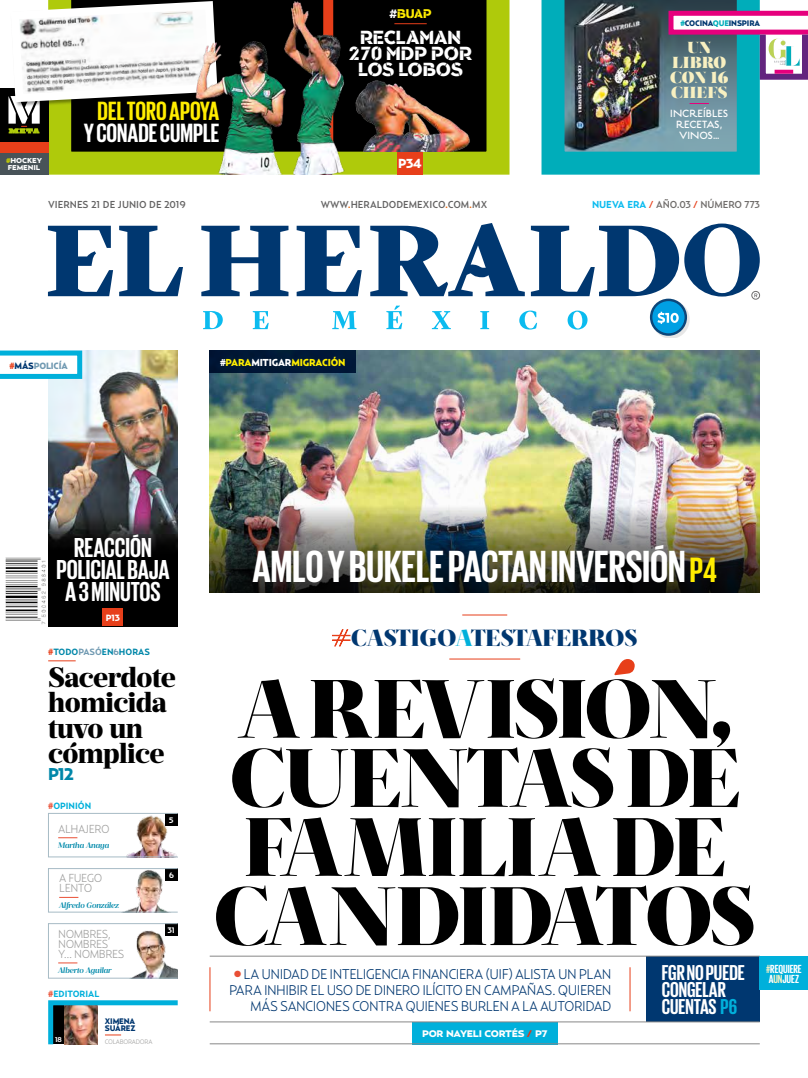
<style>
.page{position:relative;width:808px;height:1078px;background:#fff}
.page>*{position:absolute;margin:0;border:0;box-sizing:border-box;transform-origin:0 0}
.t1{font:85px/69px "Logica Big";letter-spacing:-.04em;color:#000;text-align:center}
.t2{font:700 46px "Giorgio Sans";color:#fff}
.t3{font:800 28px/25.5px "Prumo Deck";letter-spacing:-.025em;color:#000}
.t4{font:700 28px/22px "Giorgio Sans";color:#fff;text-align:center}
.t5{font:700 27px "Giorgio Sans";color:#fff}
.t6{font:700 27px "Giorgio Sans";color:#ffed00}
.t7{font:24px "Logica Big";letter-spacing:-.02em;color:#003770}
.t8{font:700 22px/17px "Giorgio Sans";color:#fff}
.t9{font:18px/16px "Remo Stencil";color:#fff;text-align:center}
.t10{font:900 17px "Relay";color:#0087a9}
.t11{font:16px/15px "Salome Fine";color:#f8f0c1;text-align:center}
.t12{font:300 14px/16px "Relay";letter-spacing:-.04em;color:#003770;text-align:right}
.t13{font:900 13px "Relay";color:#fff}
.t14{font:700 12px "Giorgio Sans";color:#fff}
.t15{font:12px "Remo Stencil";color:#ffed00}
.t16{font:300 11.5px/10px "Relay";letter-spacing:-.04em;color:#9d9d9c}
.t17{font:500 11px/11px "Estilo Pro";letter-spacing:.005em;color:#fff;text-align:center}
.t18{font:500 10px "Relay";color:#646363}
.t19{font:500 10px "Relay";letter-spacing:-.01em;color:#706d6b}
.t20{font:900 10px "Relay";letter-spacing:-.02em;color:#ffed00}
.t21{font:900 9.5px "Relay Wide";letter-spacing:-.03em;color:#fff}
.t22{font:700 9px "Relay";color:#00b0db}
.t23{font:700 9px "Relay";color:#0087a9}
.t24{font:900 9px "Relay";letter-spacing:-.02em;color:#719ab2}
.t25{font:900 9px "Relay";color:#fff}
.t26{font:italic 600 8px "Prumo Deck";letter-spacing:-.02em;color:#0089aa}
.t27{font:900 8px/7px "Relay";letter-spacing:-.02em;color:#003770}
.t28{font:700 8px "Relay";color:#fff}
.t29{font:900 7px/6.5px "Relay Wide";letter-spacing:-.02em;color:#fff}
.t30{font:700 7px "Relay";color:#fff}
.t31{font:300 6.5px "Relay";letter-spacing:-.04em;color:#9d9d9c}
.s1{color:#c8d300}
.s2{color:#fff}
.s3{color:#00adba}
.s4{color:#ec6608}
.s5{font-weight:700;color:#0bbbef}
.s6{color:#e73f1a}
.s7{color:#003770}
.s8{color:#719ab2}
.s9{color:#e94f35}
.s10{font-size:36px;color:#ffed00}
.s11{color:#00b0db}
.s12{color:#e63312}
.s13{color:#f8f0c1}
</style>
<div class="page">
<img style="left:210px;top:351px;width:550px;height:241px">
<img style="left:541px;top:0;width:219px;height:175px">
<div style="left:646px;top:956px;width:114px;height:65px;background:#003770"></div>
<div style="left:412px;top:1021px;width:145px;height:22px;background:#00b0db"></div>
<hr style="left:210px;top:1043px;width:550px;height:1px;background:#878787">
<svg style="left:203px;top:305px;width:384px;height:24px"></svg>
<svg style="left:48px;top:223px;width:631px;height:73px"></svg>
<div style="left:751px;top:291px;width:9px;height:8px;border:1px solid #706f6f;border-radius:50%"></div>
<svg style="left:684px;top:223px;width:76px;height:74px"></svg>
<div style="left:652px;top:301px;width:37px;height:37px;background:#000;opacity:.1"></div>
<svg style="left:651px;top:300px;width:35px;height:34px"></svg>
<div style="left:650px;top:298px;width:37px;height:38px;border:2px solid #0d4679;border-radius:50%"></div>
<svg style="left:657px;top:312px;width:22px;height:12px"></svg>
<hr style="left:210px;top:955px;width:550px;height:1px;background:#878787">
<hr style="left:210px;top:1021px;width:550px;height:1px;background:#878787">
<svg style="left:332px;top:629px;width:19px;height:17px"></svg>
<hr style="left:449px;top:658px;width:71px;height:1px;background:#e73f1a">
<hr style="left:462px;top:614px;width:45px;height:1px;background:#e73f1a">
<svg style="left:689px;top:103px;width:20px;height:1px"></svg>
<svg style="left:48px;top:660px;width:28px;height:1px"></svg>
<svg style="left:48px;top:0;width:461px;height:175px;background:#536006"></svg>
<img style="left:5px;top:557px;width:41px;height:67px">
<svg style="left:614px;top:659px;width:21px;height:16px"></svg>
<img style="left:48px;top:351px;width:130px;height:275px">
<svg style="left:0;top:350px;width:82px;height:29px"></svg>
<div style="left:103px;top:608px;width:20px;height:18px;background:#e73f1a"></div>
<img style="left:134px;top:930px;width:42px;height:46px">
<img style="left:127px;top:815px;width:49px;height:40px">
<img style="left:105px;top:857px;width:73px;height:53px">
<div style="left:165px;top:813px;width:13px;height:12px;background:#000"></div>
<div style="left:165px;top:868px;width:13px;height:12px;background:#000"></div>
<div style="left:165px;top:923px;width:13px;height:12px;background:#000"></div>
<svg style="left:58px;top:837px;width:19px;height:1px"></svg>
<svg style="left:58px;top:962px;width:19px;height:1px"></svg>
<div style="left:48px;top:813px;width:130px;height:44px;border:1px solid #a7bbc5"></div>
<div style="left:48px;top:868px;width:130px;height:44px;border:1px solid #a7bbc5"></div>
<div style="left:48px;top:923px;width:130px;height:55px;border:1px solid #a7bbc5"></div>
<img style="left:48px;top:1000px;width:130px;height:45px">
<svg style="left:59px;top:896px;width:19px;height:1px"></svg>
<div style="left:0;top:88px;width:48px;height:54px;background:#000"></div>
<div style="left:0;top:153px;width:48px;height:22px;background:#485358"></div>
<div style="left:0;top:142px;width:48px;height:11px;background:#e73f1a"></div>
<div style="left:760px;top:956px;width:48px;height:33px;background:#00b0db"></div>
<hr style="left:630px;top:967px;width:1px;height:44px;background:#e73f1a">
<hr style="left:210px;top:967px;width:1px;height:44px;background:#e73f1a">
<svg style="left:8px;top:0;width:177px;height:133px"></svg>
<hr style="left:394px;top:23px;width:33px;height:1px;background:#e73f1a">
<img style="left:185px;top:0;width:184px;height:175px">
<div style="left:397px;top:152px;width:26px;height:23px;background:#e73f1a"></div>
<div style="left:760px;top:32px;width:48px;height:48px;border:6px solid #63257e"></div>
<svg style="left:774px;top:70px;width:19px;height:4px"></svg>
<svg style="left:668px;top:11px;width:140px;height:55px"></svg>
<div style="left:210px;top:351px;width:146px;height:22px;background:#001736"></div>
<img style="left:341px;top:65px;width:134px;height:87px">
<p class="t29" style="left:6px;top:157px;width:37px"><span class="s1">#</span>HOCKEY<br>FEMENIL</p>
<h3 class="t6" style="left:98px;top:97px;width:123px">DEL TORO APOYA</h3>
<h3 class="t5" style="left:84px;top:119px;width:137px">Y CONADE CUMPLE</h3>
<p class="t18" style="left:48px;top:198px;width:139px">VIERNES 21 DE JUNIO DE 2019</p>
<p class="t15" style="left:389px;top:6px;width:44px"><span class="s2">#</span>BUAP</p>
<p class="t9" style="left:349px;top:29px;width:125px">RECLAMAN<br>270 MDP POR<br>LOS LOBOS</p>
<p class="t13" style="left:398px;top:156px;width:25px">P34</p>
<p class="t27" style="left:680px;top:20px;width:81px"><span class="s3">#</span>COCINA<span class="s3">QUE</span>INSPIRA</p>
<p class="t11" style="left:670px;top:39px;width:60px">UN<br>LIBRO<br>CON 16<br>CHEFS</p>
<p class="t17" style="left:670px;top:109px;width:59px">INCREÍBLES<br>RECETAS,<br>VINOS…</p>
<p class="t18" style="left:321px;top:198px;width:168px">WWW<span class="s4">.</span>HERALDODEMEXICO<span class="s4">.</span>COM<span class="s4">.</span>MX</p>
<p class="t19" style="left:592px;top:198px;width:169px"><span class="s5">NUEVA ERA</span> <span class="s6">/</span> AÑO.03 <span class="s6">/</span> NÚMERO 773</p>
<p class="t24" style="left:10px;top:360px;width:60px"><span class="s6">#</span><span class="s7">MÁS</span>POLICÍA</p>
<p class="t20" style="left:220px;top:356px;width:127px"><span class="s2">#</span>PARA<span class="s2">MITIGAR</span>MIGRACIÓN</p>
<h3 class="t4" style="left:56px;top:535px;width:115px">REACCIÓN<br>POLICIAL BAJA<br>A 3 MINUTOS</h3>
<p class="t25" style="left:106px;top:612px;width:15px">P13</p>
<p class="t23" style="left:48px;top:646px;width:103px"><span class="s6">#</span>TODO<span class="s8">PASÓ</span>EN<span class="s8">6</span>HORAS</p>
<h3 class="t3" style="left:48px;top:665px;width:129px">Sacerdote homicida tuvo un cómplice</h3>
<p class="t10" style="left:48px;top:763px;width:27px">P12</p>
<p class="t22" style="left:48px;top:800px;width:44px"><span class="s9">#</span>OPINIÓN</p>
<p class="t26" style="left:58px;top:840px;width:53px">Martha Anaya</p>
<p class="t16" style="left:58px;top:823px;width:53px">ALHAJERO</p>
<p class="t16" style="left:59px;top:873px;width:45px">A FUEGO<br>LENTO</p>
<p class="t16" style="left:58px;top:929px;width:68px">NOMBRES,<br>NOMBRES<br>Y... NOMBRES</p>
<p class="t26" style="left:59px;top:900px;width:62px">Alfredo González</p>
<p class="t26" style="left:58px;top:964px;width:55px">Alberto Aguilar</p>
<p class="t22" style="left:48px;top:987px;width:53px"><span class="s9">#</span>EDITORIAL</p>
<p class="t30" style="left:55px;top:1034px;width:8px">18</p>
<p class="t27" style="left:105px;top:1016px;width:32px">XIMENA<br>SUÁREZ</p>
<p class="t31" style="left:105px;top:1037px;width:49px">COLABORADORA</p>
<p class="t28" style="left:169px;top:814px;width:6px">5</p>
<p class="t28" style="left:169px;top:869px;width:6px">6</p>
<p class="t28" style="left:168px;top:924px;width:8px">31</p>
<h2 class="t2" style="left:252px;top:543px;width:466px">AMLO Y BUKELE PACTAN INVERSIÓN <span class="s10">P4</span></h2>
<h3 class="t7" style="left:332px;top:622px;width:308px"><span class="s6">#</span>CASTIGO<span class="s11">A</span>TESTAFERROS</h3>
<h1 class="t1" style="left:213px;top:676px;width:546px">A REVISION,<br>CUENTAS DE<br>FAMILIA DE<br>CANDIDATOS</h1>
<p class="t12" style="left:229px;top:965px;width:384px"><span class="s9">●</span> LA UNIDAD DE INTELIGENCIA FINANCIERA (UIF) ALISTA UN PLAN<br>PARA INHIBIR EL USO DE DINERO ILÍCITO EN CAMPAÑAS. QUIEREN<br>MÁS SANCIONES CONTRA QUIENES BURLEN A LA AUTORIDAD</p>
<p class="t21" style="left:422px;top:1027px;width:127px">POR NAYELI CORTÉS <span class="s12">/</span> P7</p>
<p class="t14" style="left:766px;top:962px;width:37px"><span class="s13">#</span>REQUIERE</p>
<h3 class="t8" style="left:662px;top:963px;width:139px">FGR NO PUEDE <sub>A</sub><sub>UN</sub><sub>JUEZ<br></sub>CONGELAR<br>CUENTAS <span class="s11">P6</span></h3>
</div>
